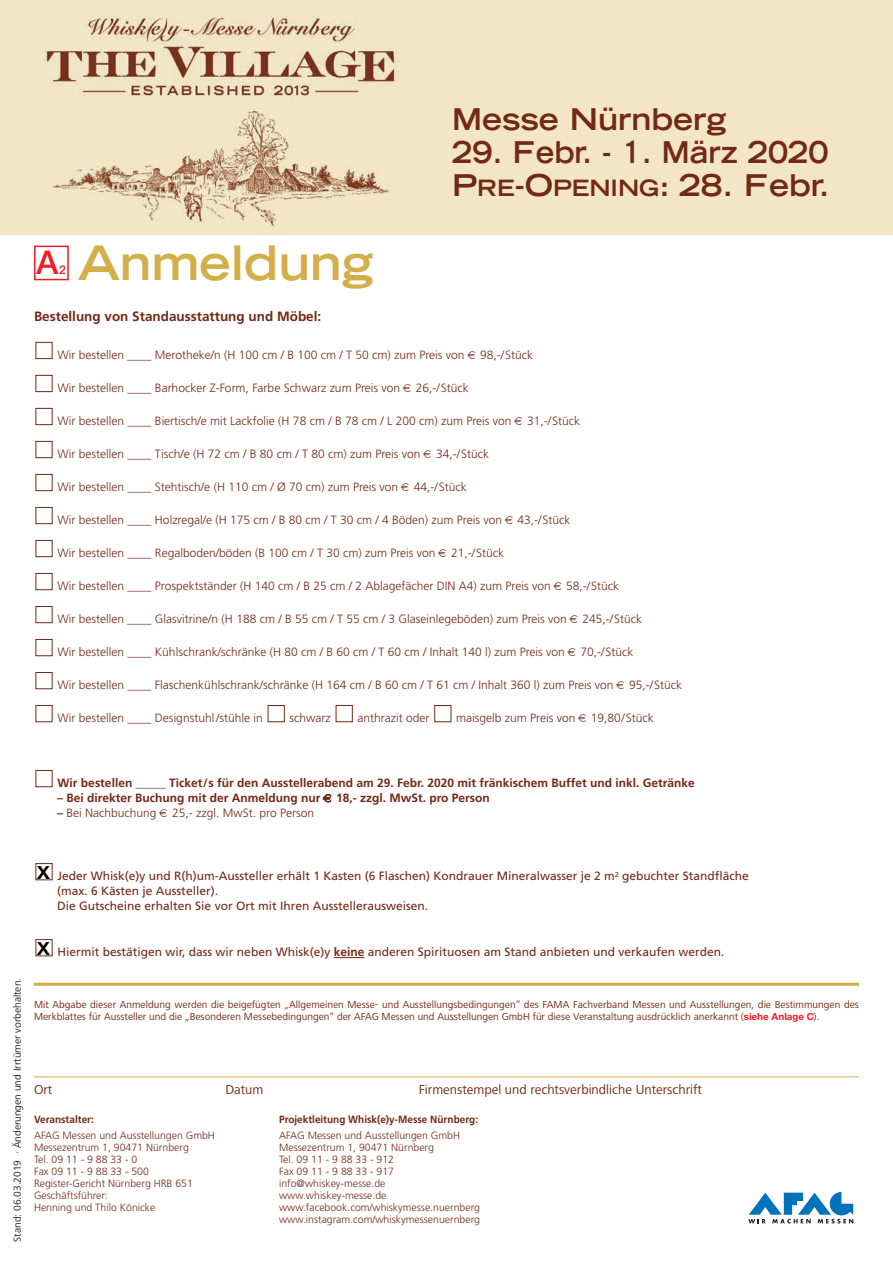
<style>
.page{position:relative;width:893px;height:1263px;background:#fff}
.page>*{position:absolute;margin:0;border:0;box-sizing:border-box;transform-origin:0 0}
.t1{font:700 expanded 47.55px "Trade Gothic LH";color:#d2af48}
.t2{font:500 32.85px "Helvetica Neue LT Std";color:#ee1d23}
.t3{font:700 expanded 30px/33px "Trade Gothic LH";color:#722916;scale:.93 1}
.t4{font:700 expanded 30px "Trade Gothic LH";color:#722916}
.t5{font:500 24.9px "Helvetica Neue";color:#000}
.t6{font:13.5px "Frutiger Next LT";color:#722916}
.t7{font:700 13.5px "Frutiger";color:#722916}
.t8{font:500 12.15px "Helvetica Neue LT Std";color:#ee1d23}
.t9{font:300 12px "Frutiger";color:#722916}
.t10{font:12px/15px "Frutiger";color:#722916}
.t11{font:700 12px "Frutiger";color:#722916}
.t12{font:300 10.5px/12px "Frutiger";color:#722916}
.t13{font:10.5px/12.8px "Frutiger Next LT";color:#722916}
.t14{font:700 10.5px "Frutiger";color:#722916;scale:.95 1}
.t15{font:10.5px "Frutiger Next LT";color:#231f20}
.s1{font-size:22.5px}
.s2{font-weight:700}
.s3{font-family:"Helvetica Neue";font-weight:500;font-size:24.9px;color:#000}
.s4{font-family:"Nimbus Sans Novus T";font-weight:700;color:#ee1d23}
</style>
<div class="page">
<img style="left:0;top:0;width:893px;height:234px">
<div style="left:36px;top:770px;width:17px;height:17px;border:1px solid #722916"></div>
<svg style="left:748px;top:1192px;width:105px;height:31px"></svg>
<hr style="left:34px;top:1076px;width:825px;height:1px;background:#d2af48">
<hr style="left:34px;top:983px;width:825px;height:3px;background:#d2af48">
<svg style="left:35px;top:342px;width:417px;height:380px"></svg>
<div style="left:34px;top:246px;width:35px;height:34px;border:2px solid #ee1d23"></div>
<hr style="left:334px;top:957px;width:30px;height:1px;background:#722916">
<svg style="left:403px;top:384px;width:8px;height:8px"></svg>
<svg style="left:423px;top:450px;width:8px;height:8px"></svg>
<svg style="left:401px;top:483px;width:8px;height:8px"></svg>
<svg style="left:438px;top:549px;width:8px;height:8px"></svg>
<h1 class="t1" style="left:78px;top:246px;width:297px">Anmeldung</h1>
<p class="t7" style="left:34px;top:311px;width:289px">Bestellung von Standausstattung und Möbel:</p>
<h2 class="t2" style="left:37px;top:244px;width:23px">A</h2>
<p class="t8" style="left:59px;top:263px;width:8px">2</p>
<h3 class="t4" style="left:452px;top:108px;width:276px">Messe Nürnberg</h3>
<h3 class="t3" style="left:452px;top:138px;width:407px">29. Febr. - 1. März 2020<br>P<span class="s1">RE</span>-O<span class="s1">PENING</span>: 28. Febr.</h3>
<p class="t9" style="left:57px;top:348px;width:409px">Wir bestellen ____ Merotheke/n (H 100 cm / B 100 cm / T 50 cm) zum Preis von</p>
<p class="t9" style="left:480px;top:348px;width:54px">98,-/ Stück</p>
<p class="t9" style="left:57px;top:381px;width:344px">Wir bestellen ____ Barhocker Z-Form, Farbe Schwarz zum Preis von</p>
<p class="t9" style="left:416px;top:381px;width:54px">26,-/ Stück</p>
<p class="t9" style="left:57px;top:414px;width:456px">Wir bestellen ____ Biertisch/e mit Lackfolie (H 78 cm / B 78 cm / L 200 cm) zum Preis von</p>
<p class="t9" style="left:527px;top:414px;width:54px">31,-/ Stück</p>
<p class="t9" style="left:57px;top:447px;width:365px">Wir bestellen ____ Tisch/e (H 72 cm / B 80 cm / T 80 cm) zum Preis von</p>
<p class="t9" style="left:436px;top:447px;width:54px">34,-/ Stück</p>
<p class="t9" style="left:57px;top:480px;width:342px">Wir bestellen ____ Stehtisch/e (H 110 cm / Ø 70 cm) zum Preis von</p>
<p class="t9" style="left:414px;top:480px;width:54px">44,-/ Stück</p>
<p class="t9" style="left:57px;top:513px;width:446px">Wir bestellen ____ Holzregal/e (H 175 cm / B 80 cm / T 30 cm / 4 Böden) zum Preis von</p>
<p class="t9" style="left:518px;top:513px;width:54px">43,-/ Stück</p>
<p class="t9" style="left:57px;top:546px;width:380px">Wir bestellen ____ Regalboden/böden (B 100 cm / T 30 cm) zum Preis von</p>
<p class="t9" style="left:451px;top:546px;width:54px">21,-/ Stück</p>
<p class="t9" style="left:57px;top:579px;width:495px">Wir bestellen ____ Prospektständer (H 140 cm / B 25 cm / 2 Ablagefächer DIN A4) zum Preis von</p>
<p class="t9" style="left:566px;top:579px;width:54px">58,-/ Stück</p>
<p class="t9" style="left:57px;top:612px;width:511px">Wir bestellen ____ Glasvitrine/n (H 188 cm / B 55 cm / T 55 cm / 3 Glaseinlegeböden) zum Preis von</p>
<p class="t9" style="left:582px;top:612px;width:61px">245,-/ Stück</p>
<p class="t9" style="left:57px;top:645px;width:509px">Wir bestellen ____ Kühlschrank/schränke (H 80 cm / B 60 cm / T 60 cm / Inhalt 140 l) zum Preis von</p>
<p class="t9" style="left:580px;top:645px;width:54px">70,-/ Stück</p>
<p class="t9" style="left:57px;top:678px;width:558px">Wir bestellen ____ Flaschenkühlschrank/schränke (H 164 cm / B 60 cm / T 61 cm / Inhalt 360 l) zum Preis von</p>
<p class="t9" style="left:629px;top:678px;width:54px">95,-/ Stück</p>
<p class="t9" style="left:57px;top:711px;width:207px">Wir bestellen ____ Designstuhl /stühle in</p>
<p class="t9" style="left:289px;top:711px;width:43px">schwarz</p>
<p class="t9" style="left:357px;top:711px;width:74px">anthrazit oder</p>
<p class="t9" style="left:456px;top:711px;width:121px">maisgelb zum Preis von</p>
<p class="t9" style="left:591px;top:711px;width:64px">19,80/ Stück</p>
<p class="t11" style="left:57px;top:778px;width:639px">Wir bestellen _____ Ticket/s für den Ausstellerabend am 29. Febr. 2020 mit fränkischem Buffet und inkl. Getränke</p>
<p class="t11" style="left:57px;top:793px;width:265px">– Bei direkter Buchung mit der Anmeldung nur</p>
<p class="t11" style="left:336px;top:793px;width:155px">18,- zzgl. MwSt. pro Person</p>
<p class="t9" style="left:57px;top:806px;width:101px"><span class="s2">–</span> Bei Nachbuchung</p>
<p class="t9" style="left:172px;top:806px;width:143px">25,- zzgl. MwSt. pro Person</p>
<h3 class="t5" style="left:37px;top:861px;width:15px">x</h3>
<p class="t10" style="left:57px;top:869px;width:693px">Jeder Whisk(e)y und R(h)um-Aussteller erhält 1 Kasten (6 Flaschen) Kondrauer Mineralwasser je 2 m<sup>2</sup> gebuchter Standfläche (max. 6 Kästen je Aussteller).<br>Die Gutscheine erhalten Sie vor Ort mit Ihren Ausstellerausweisen.</p>
<p class="t15" style="left:13px;top:1242px;width:265px;rotate:-90deg">Stand: 06.03.2019 · Änderungen und Irrtümer vorbehalten.</p>
<p class="t10" style="left:37px;top:945px;width:689px"><span class="s3">x</span> Hiermit bestätigen wir, dass wir neben Whisk(e)y <span class="s2">keine</span> anderen Spirituosen am Stand anbieten und verkaufen werden.</p>
<p class="t13" style="left:34px;top:999px;width:826px">Mit Abgabe dieser Anmeldung werden die beigefügten „Allgemeinen Messe- und Ausstellungsbedingungen“ des FAMA Fachverband Messen und Ausstellungen, die Bestimmungen des<br>Merkblattes für Aussteller und die „Besonderen Messebedingungen“ der AFAG Messen und Ausstellungen GmbH für diese Veranstaltung ausdrücklich anerkannt (<span class="s4">siehe Anlage C</span>).</p>
<p class="t6" style="left:34px;top:1084px;width:20px">Ort</p>
<p class="t6" style="left:225px;top:1084px;width:40px">Datum</p>
<p class="t6" style="left:419px;top:1084px;width:284px">Firmenstempel und rechtsverbindliche Unterschrift</p>
<p class="t14" style="left:34px;top:1115px;width:65px">Veranstalter:</p>
<p class="t12" style="left:34px;top:1129px;width:182px">AFAG Messen und Ausstellungen GmbH<br>Messezentrum 1, 90471 Nürnberg<br>Tel. 09 11 - 9 88 33 - 0<br>Fax 09 11 - 9 88 33 - 500<br>Register-Gericht Nürnberg HRB 651<br>Geschäftsführer:<br>Henning und Thilo Könicke</p>
<p class="t14" style="left:279px;top:1115px;width:211px">Projektleitung Whisk(e)y-Messe Nürnberg:</p>
<p class="t12" style="left:279px;top:1129px;width:202px">AFAG Messen und Ausstellungen GmbH<br>Messezentrum 1, 90471 Nürnberg<br>Tel. 09 11 - 9 88 33 - 912<br>Fax 09 11 - 9 88 33 - 917 info@whiskey-messe.de www.whiskey-messe.de www.facebook.com/whiskymesse.nuernberg www.instagram.com/whiskymessenuernberg</p>
</div>
